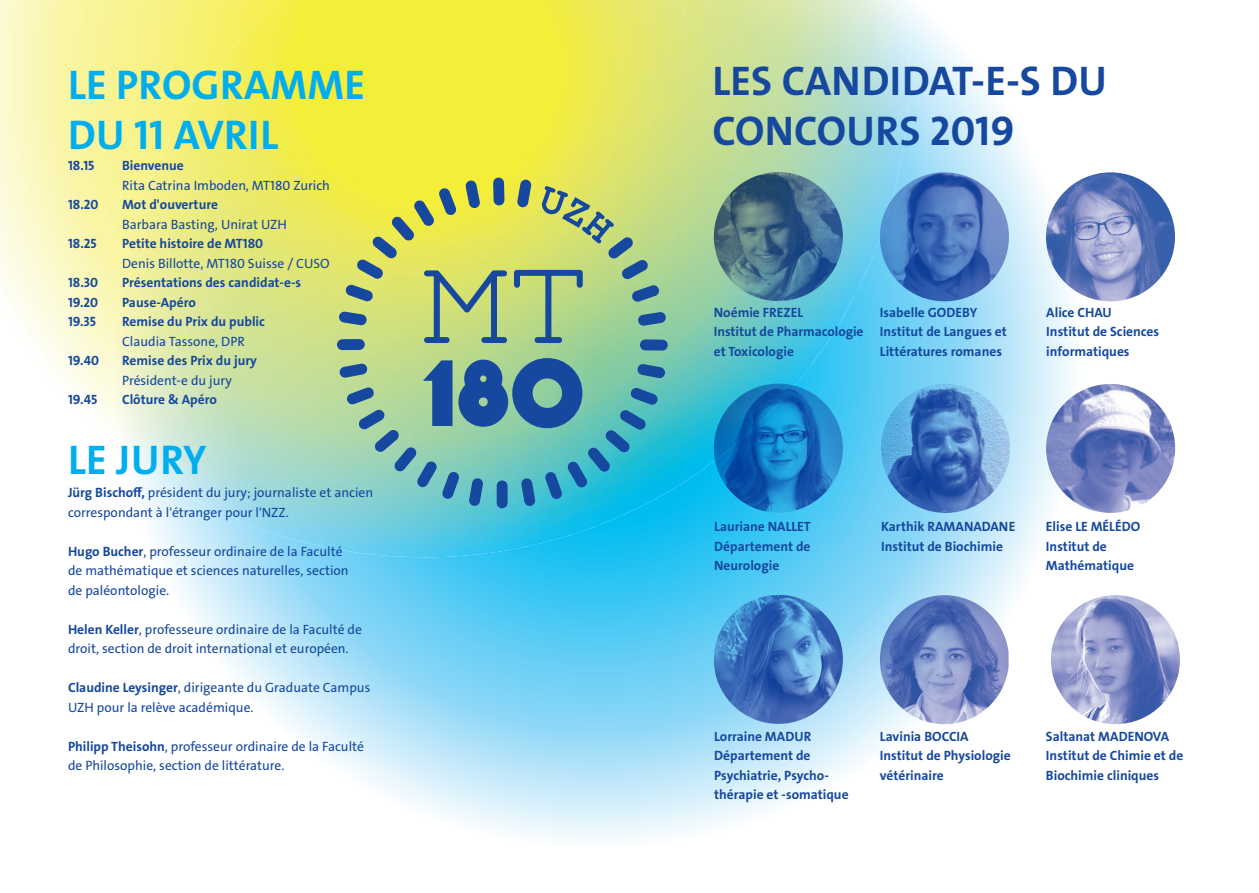
<style>
.page{position:relative;width:1259px;height:893px;background:#fff}
.page>*{position:absolute;margin:0;border:0;box-sizing:border-box;transform-origin:0 0}
.t1{font:41.7px/50.1px "The Sans LP7 Bld";letter-spacing:.005em;color:#15489e}
.t2{font:41.7px/50.1px "The Sans LP7 Bld";letter-spacing:.005em;color:#00aeef}
.t3{font:13.5px/19.5px "The Sans LP7 Bld";color:#15489e}
.t4{font:13.5px/19.5px "The Sans LP5 Plain";color:#15489e}
.s1{font-family:"The Sans LP7 Bld"}
</style>
<div class="page">
<img style="left:335px;top:527px;width:532px;height:311px">
<img style="left:867px;top:6px;width:53px;height:749px">
<img style="left:920px;top:17px;width:53px;height:708px">
<img style="left:973px;top:75px;width:54px;height:594px">
<img style="left:1027px;top:166px;width:53px;height:397px">
<img style="left:644px;top:473px;width:225px;height:54px">
<img style="left:836px;top:419px;width:33px;height:54px">
<img style="left:803px;top:312px;width:66px;height:107px">
<img style="left:857px;top:296px;width:12px;height:16px">
<img style="left:206px;top:0;width:35px;height:36px">
<img style="left:165px;top:36px;width:479px;height:521px">
<img style="left:114px;top:142px;width:54px;height:341px">
<img style="left:642px;top:0;width:107px;height:506px">
<img style="left:749px;top:0;width:54px;height:391px">
<img style="left:801px;top:0;width:56px;height:377px">
<img style="left:854px;top:0;width:54px;height:296px">
<img style="left:241px;top:0;width:403px;height:38px">
<div style="left:640px;top:339px;width:28px;height:12px;background:#15489e;border-radius:5px"></div>
<div style="left:497px;top:480px;width:10px;height:28px;background:#15489e;border-radius:5px"></div>
<div style="left:337px;top:339px;width:28px;height:11px;background:#15489e;border-radius:5px"></div>
<svg style="left:338px;top:178px;width:169px;height:165px;background:#c2cd68"></svg>
<svg style="left:514px;top:179px;width:152px;height:164px;background:#abc781"></svg>
<svg style="left:339px;top:358px;width:326px;height:148px;background:#61acb0"></svg>
<img style="left:714px;top:172px;width:129px;height:129px;border-radius:64px">
<img style="left:714px;top:384px;width:129px;height:129px;border-radius:64px">
<img style="left:714px;top:595px;width:129px;height:129px;border-radius:64px">
<img style="left:880px;top:172px;width:129px;height:129px;border-radius:64px">
<img style="left:881px;top:384px;width:129px;height:129px;border-radius:64px">
<img style="left:880px;top:595px;width:128px;height:129px">
<img style="left:1046px;top:172px;width:129px;height:129px;border-radius:64px">
<img style="left:1046px;top:384px;width:129px;height:129px;border-radius:64px">
<img style="left:1051px;top:595px;width:129px;height:129px;border-radius:64px">
<h1 class="t2" style="left:68px;top:60px;width:298px">LE PROGRAMME<br>DU 11 AVRIL</h1>
<p class="t3" style="left:68px;top:156px;width:28px">18.15</p>
<p class="t3" style="left:122px;top:156px;width:63px">Bienvenue</p>
<p class="t4" style="left:122px;top:176px;width:209px">Rita Catrina Imboden, MT180 Zurich</p>
<p class="t3" style="left:68px;top:195px;width:32px">18.20</p>
<p class="t3" style="left:122px;top:195px;width:97px">Mot d'ouverture</p>
<p class="t4" style="left:122px;top:215px;width:166px">Barbara Basting, Unirat UZH</p>
<p class="t3" style="left:68px;top:234px;width:30px">18.25</p>
<p class="t3" style="left:122px;top:234px;width:143px">Petite histoire de MT180</p>
<p class="t4" style="left:122px;top:254px;width:209px">Denis Billotte, MT180 Suisse / CUSO</p>
<p class="t3" style="left:68px;top:273px;width:32px">18.30</p>
<p class="t3" style="left:122px;top:273px;width:181px">Présentations des candidat-e-s</p>
<p class="t3" style="left:68px;top:293px;width:32px">19.20</p>
<p class="t3" style="left:122px;top:293px;width:75px">Pause-Apéro</p>
<p class="t3" style="left:68px;top:312px;width:30px">19.35</p>
<p class="t3" style="left:122px;top:312px;width:144px">Remise du Prix du public</p>
<p class="t4" style="left:122px;top:332px;width:124px">Claudia Tassone, DPR</p>
<p class="t3" style="left:68px;top:351px;width:33px">19.40</p>
<p class="t3" style="left:122px;top:351px;width:136px">Remise des Prix du jury</p>
<p class="t4" style="left:122px;top:371px;width:111px">Président-e du jury</p>
<p class="t3" style="left:68px;top:390px;width:31px">19.45</p>
<p class="t3" style="left:122px;top:390px;width:96px">Clôture &amp; Apéro</p>
<h1 class="t2" style="left:68px;top:435px;width:140px">LE JURY</h1>
<p class="t4" style="left:68px;top:483px;width:307px"><span class="s1">Jürg Bischoff,</span> président du jury; journaliste et ancien correspondant à l'étranger pour l'NZZ.</p>
<p class="t4" style="left:68px;top:541px;width:282px"><span class="s1">Hugo Bucher</span>, professeur ordinaire de la Faculté de mathématique et sciences naturelles, section de paléontologie.</p>
<p class="t4" style="left:68px;top:619px;width:295px"><span class="s1">Helen Keller</span>, professeure ordinaire de la Faculté de droit, section de droit international et européen.</p>
<p class="t4" style="left:68px;top:678px;width:304px"><span class="s1">Claudine Leysinger</span>, dirigeante du Graduate Campus<br>UZH pour la relève académique.</p>
<p class="t4" style="left:68px;top:736px;width:297px"><span class="s1">Philipp Theisohn</span>, professeur ordinaire de la Faculté de Philosophie, section de littérature.</p>
<h1 class="t1" style="left:712px;top:56px;width:396px">LES CANDIDAT-E-S DU<br>CONCOURS 2019</h1>
<p class="t3" style="left:714px;top:302px;width:151px">Noémie FREZEL<br>Institut de Pharmacologie et Toxicologie</p>
<p class="t3" style="left:880px;top:302px;width:128px">Isabelle GODEBY<br>Institut de Langues et<br>Littératures romanes</p>
<p class="t3" style="left:1046px;top:302px;width:114px">Alice CHAU<br>Institut de Sciences informatiques</p>
<p class="t3" style="left:714px;top:517px;width:98px;text-align:justify">Lauriane NALLET Département de Neurologie</p>
<p class="t3" style="left:881px;top:517px;width:136px">Karthik RAMANADANE<br>Institut de Biochimie</p>
<p class="t3" style="left:1046px;top:517px;width:96px">Elise LE MÉLÉDO<br>Institut de<br>Mathématique</p>
<p class="t3" style="left:714px;top:727px;width:136px">Lorraine MADUR<br>Département de<br>Psychiatrie, Psycho&shy;thérapie et -somatique</p>
<p class="t3" style="left:880px;top:726px;width:132px">Lavinia BOCCIA<br>Institut de Physiologie vétérinaire</p>
<p class="t3" style="left:1046px;top:726px;width:139px">Saltanat MADENOVA<br>Institut de Chimie et de<br>Biochimie cliniques</p>
</div>
